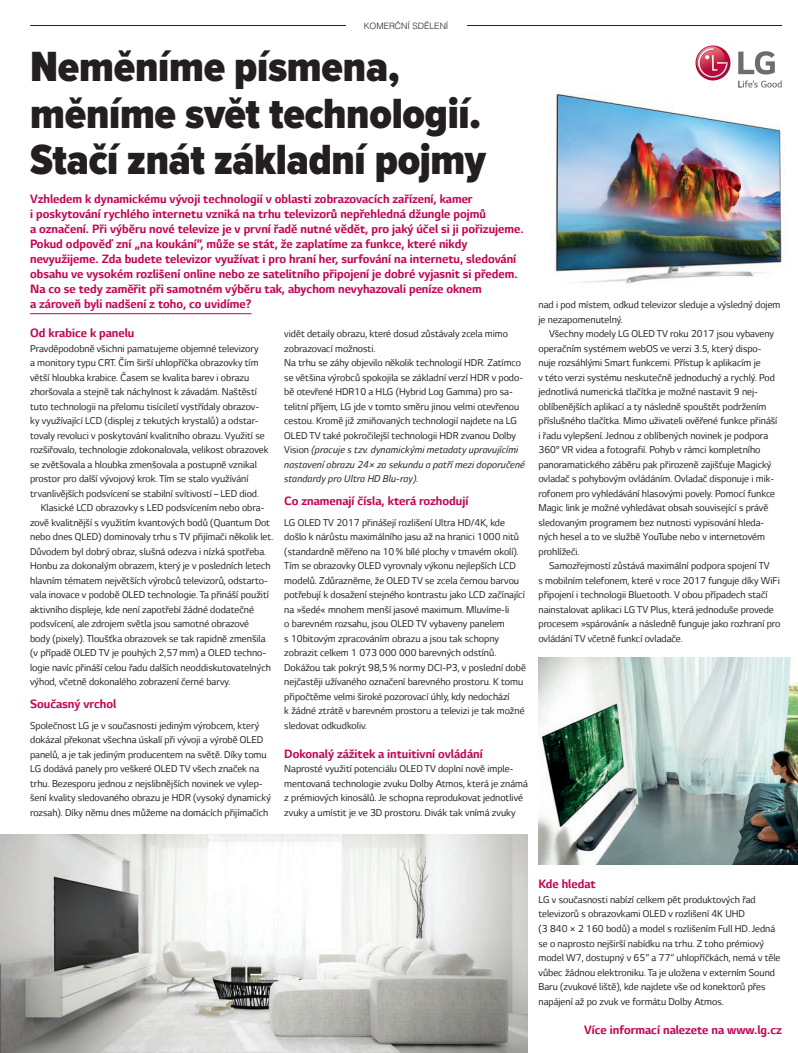
<style>
.page{position:relative;width:798px;height:1053px;background:#fff}
.page>*{position:absolute;margin:0;border:0;box-sizing:border-box;transform-origin:0 0}
.t1{font:900 43.75px/46.2px "Proxima Nova Cond";letter-spacing:-.005em;color:#231f20}
.t2{font:700 13.75px/15px "LG Smart";color:#c30552}
.t3{font:11.25px/14.5px "LG Smart";color:#231f20}
.t4{font:300 8.75px "Helvetica CE";color:#231f20}
.s1{font-style:italic}
</style>
<div class="page">
<hr style="left:30px;top:25px;width:751px;height:1px;background:#231f20">
<div style="left:345px;top:18px;width:121px;height:15px;background:#fff"></div>
<hr style="left:30px;top:313px;width:221px;height:1px;background:#c30552">
<img style="left:0;top:834px;width:527px;height:218px">
<img style="left:554px;top:86px;width:228px;height:198px">
<img style="left:538px;top:657px;width:259px;height:207px">
<svg style="left:738px;top:80px;width:43px;height:7px"></svg>
<svg style="left:738px;top:51px;width:36px;height:23px"></svg>
<div style="left:695px;top:46px;width:35px;height:34px;background:#b40438;border-radius:17px"></div>
<svg style="left:695px;top:46px;width:33px;height:32px"></svg>
<p class="t4" style="left:363px;top:21px;width:86px">KOMERČNÍ SDĚLENÍ</p>
<h1 class="t1" style="left:30px;top:46px;width:457px">Neměníme písmena, měníme svět technologií.<br>Stačí znát základní pojmy</h1>
<p class="t2" style="left:30px;top:192px;width:495px">Vzhledem k dynamickému vývoji technologií v oblasti zobrazovacích zařízení, kamer<br>i poskytování rychlého internetu vzniká na trhu televizorů nepřehledná džungle pojmů<br>a označení. Při výběru nové televize je v první řadě nutné vědět, pro jaký účel si ji pořizujeme.<br>Pokud odpověď zní „na koukání“, může se stát, že zaplatíme za funkce, které nikdy nevyužijeme. Zda budete televizor využívat i pro hraní her, surfování na internetu, sledování obsahu ve vysokém rozlišení online nebo ze satelitního připojení je dobré vyjasnit si předem.<br>Na co se tedy zaměřit při samotném výběru tak, abychom nevyhazovali peníze oknem<br>a zároveň byli nadšení z toho, co uvidíme?</p>
<p class="t2" style="left:30px;top:325px;width:106px">Od krabice k panelu</p>
<p class="t3" style="left:30px;top:341px;width:230px">Pravděpodobně všichni pamatujeme objemné televizory</p>
<p class="t3" style="left:30px;top:355px;width:230px">a monitory typu CRT. Čím širší uhlopříčka obrazovky tím</p>
<p class="t3" style="left:30px;top:370px;width:220px">větší hloubka krabice. Časem se kvalita barev i obrazu</p>
<p class="t3" style="left:30px;top:384px;width:228px">zhoršovala a stejně tak náchylnost k závadám. Naštěstí</p>
<p class="t3" style="left:30px;top:399px;width:230px">tuto technologii na přelomu tisíciletí vystřídaly obrazov-</p>
<p class="t3" style="left:30px;top:413px;width:230px">ky využívající LCD (displej z tekutých krystalů) a odstar-</p>
<p class="t3" style="left:30px;top:428px;width:236px">tovaly revoluci v poskytování kvalitního obrazu. Využití se</p>
<p class="t3" style="left:30px;top:442px;width:240px">rozšiřovalo, technologie zdokonalovala, velikost obrazovek</p>
<p class="t3" style="left:30px;top:457px;width:228px">se zvětšovala a hloubka zmenšovala a postupně vznikal</p>
<p class="t3" style="left:30px;top:471px;width:220px">prostor pro další vývojový krok. Tím se stalo využívání</p>
<p class="t3" style="left:30px;top:486px;width:230px">trvanlivějších podsvícení se stabilní svítivostí – LED diod.</p>
<p class="t3" style="left:41px;top:500px;width:225px">Klasické LCD obrazovky s LED podsvícením nebo obra-</p>
<p class="t3" style="left:30px;top:515px;width:241px">zově kvalitnější s využitím kvantových bodů (Quantum Dot</p>
<p class="t3" style="left:30px;top:529px;width:244px">nebo dnes QLED) dominovaly trhu s TV přijímači několik let.</p>
<p class="t3" style="left:30px;top:544px;width:237px">Důvodem byl dobrý obraz, slušná odezva i nízká spotřeba.</p>
<p class="t3" style="left:30px;top:558px;width:242px">Honbu za dokonalým obrazem, který je v posledních letech</p>
<p class="t3" style="left:30px;top:573px;width:239px">hlavním tématem největších výrobců televizorů, odstarto-</p>
<p class="t3" style="left:30px;top:587px;width:240px">vala inovace v podobě OLED technologie. Ta přináší použití</p>
<p class="t3" style="left:30px;top:602px;width:225px">aktivního displeje, kde není zapotřebí žádné dodatečné</p>
<p class="t3" style="left:30px;top:616px;width:220px">podsvícení, ale zdrojem světla jsou samotné obrazové</p>
<p class="t3" style="left:30px;top:631px;width:237px">body (pixely). Tloušťka obrazovek se tak rapidně zmenšila</p>
<p class="t3" style="left:30px;top:645px;width:237px">(v případě OLED TV je pouhých 2,57 mm) a OLED techno-</p>
<p class="t3" style="left:30px;top:660px;width:242px">logie navíc přináší celou řadu dalších neoddiskutovatelných</p>
<p class="t3" style="left:30px;top:674px;width:202px">výhod, včetně dokonalého zobrazení černé barvy.</p>
<p class="t2" style="left:30px;top:696px;width:88px">Současný vrchol</p>
<p class="t3" style="left:30px;top:718px;width:242px">Společnost LG je v současnosti jediným výrobcem, který dokázal překonat všechna úskalí při vývoji a výrobě OLED panelů, a je tak jediným producentem na světě. Díky tomu LG dodává panely pro veškeré OLED TV všech značek na trhu. Bezesporu jednou z nejslibnějších novinek ve vylep&shy;šení kvality sledovaného obrazu je HDR (vysoký dynamický rozsah). Díky němu dnes můžeme na domácích přijímačích</p>
<p class="t3" style="left:284px;top:326px;width:242px">vidět detaily obrazu, které dosud zůstávaly zcela mimo zobrazovací možnosti.<br>Na trhu se záhy objevilo několik technologií HDR. Zatímco se většina výrobců spokojila se základní verzí HDR v podo&shy;bě otevřené HDR10 a HLG (Hybrid Log Gamma) pro sa&shy;telitní příjem, LG jde v tomto směru jinou velmi otevřenou cestou. Kromě již zmiňovaných technologií najdete na LG OLED TV také pokročilejší technologii HDR zvanou Dolby Vision <span class="s1">(pracuje s tzv. dynamickými metadaty upravujícími nastavení obrazu 24× za sekundu a patří mezi doporučené standardy pro Ultra HD Blu-ray).</span></p>
<p class="t2" style="left:284px;top:493px;width:185px">Co znamenají čísla, která rozhodují</p>
<p class="t3" style="left:284px;top:515px;width:243px">LG OLED TV 2017 přinášejí rozlišení Ultra HD/4K, kde došlo k nárůstu maximálního jasu až na hranici 1000 nitů (standardně měřeno na 10 % bílé plochy v tmavém okolí).<br>Tím se obrazovky OLED vyrovnaly výkonu nejlepších LCD modelů. Zdůrazněme, že OLED TV se zcela černou barvou potřebují k dosažení stejného kontrastu jako LCD začínající na »šedé« mnohem menší jasové maximum. Mluvíme-li<br>o barevném rozsahu, jsou OLED TV vybaveny panelem<br>s 10bitovým zpracováním obrazu a jsou tak schopny zobrazit celkem 1 073 000 000 barevných odstínů.<br>Dokážou tak pokrýt 98,5 % normy DCI-P3, v poslední době nejčastěji užívaného označení barevného prostoru. K tomu připočtěme velmi široké pozorovací úhly, kdy nedochází<br>k žádné ztrátě v barevném prostoru a televizi je tak možné sledovat odkudkoliv.</p>
<p class="t2" style="left:284px;top:746px;width:200px">Dokonalý zážitek a intuitivní ovládání</p>
<p class="t3" style="left:284px;top:761px;width:245px">Naprosté využití potenciálu OLED TV doplní nově imple&shy;mentovaná technologie zvuku Dolby Atmos, která je známá z prémiových kinosálů. Je schopna reprodukovat jednotlivé zvuky a umístit je ve 3D prostoru. Divák tak vnímá zvuky</p>
<p class="t3" style="left:538px;top:297px;width:243px">nad i pod místem, odkud televizor sleduje a výsledný dojem je nezapomenutelný.</p>
<p class="t3" style="left:538px;top:326px;width:240px;text-indent:11px">Všechny modely LG OLED TV roku 2017 jsou vybaveny operačním systémem webOS ve verzi 3.5, který dispo&shy;nuje rozsáhlými Smart funkcemi. Přístup k aplikacím je<br>v této verzi systému neskutečně jednoduchý a rychlý. Pod jednotlivá numerická tlačítka je možné nastavit 9 nej&shy;oblíbenějších aplikací a ty následně spouštět podržením příslušného tlačítka. Mimo uživateli ověřené funkce přináší i řadu vylepšení. Jednou z oblíbených novinek je podpora 360° VR videa a fotografií. Pohyb v rámci kompletního panoramatického záběru pak přirozeně zajišťuje Magický ovladač s pohybovým ovládáním. Ovladač disponuje i mik&shy;rofonem pro vyhledávání hlasovými povely. Pomocí funkce Magic link je možné vyhledávat obsah související s právě sledovaným programem bez nutnosti vypisování hleda&shy;ných hesel a to ve službě YouTube nebo v internetovém prohlížeči.</p>
<p class="t3" style="left:538px;top:558px;width:243px;text-indent:11px">Samozřejmostí zůstává maximální podpora spojení TV<br>s mobilním telefonem, které v roce 2017 funguje díky WiFi připojení i technologii Bluetooth. V obou případech stačí nainstalovat aplikaci LG TV Plus, která jednoduše provede procesem »spárování« a následně funguje jako rozhraní pro ovládání TV včetně funkcí ovladače.</p>
<p class="t2" style="left:538px;top:877px;width:59px">Kde hledat</p>
<p class="t3" style="left:538px;top:892px;width:243px">LG v současnosti nabízí celkem pět produktových řad televizorů s obrazovkami OLED v rozlišení 4K UHD<br>(3 840 × 2 160 bodů) a model s rozlišením Full HD. Jedná se o naprosto nejširší nabídku na trhu. Z toho prémiový model W7, dostupný v 65“ a 77“ uhlopříčkách, nemá v těle vůbec žádnou elektroniku. Ta je uložena v externím Sound Baru (zvukové liště), kde najdete vše od konektorů přes napájení až po zvuk ve formátu Dolby Atmos.</p>
<p class="t2" style="left:584px;top:1022px;width:199px">Více informací nalezete na www.lg.cz</p>
</div>
